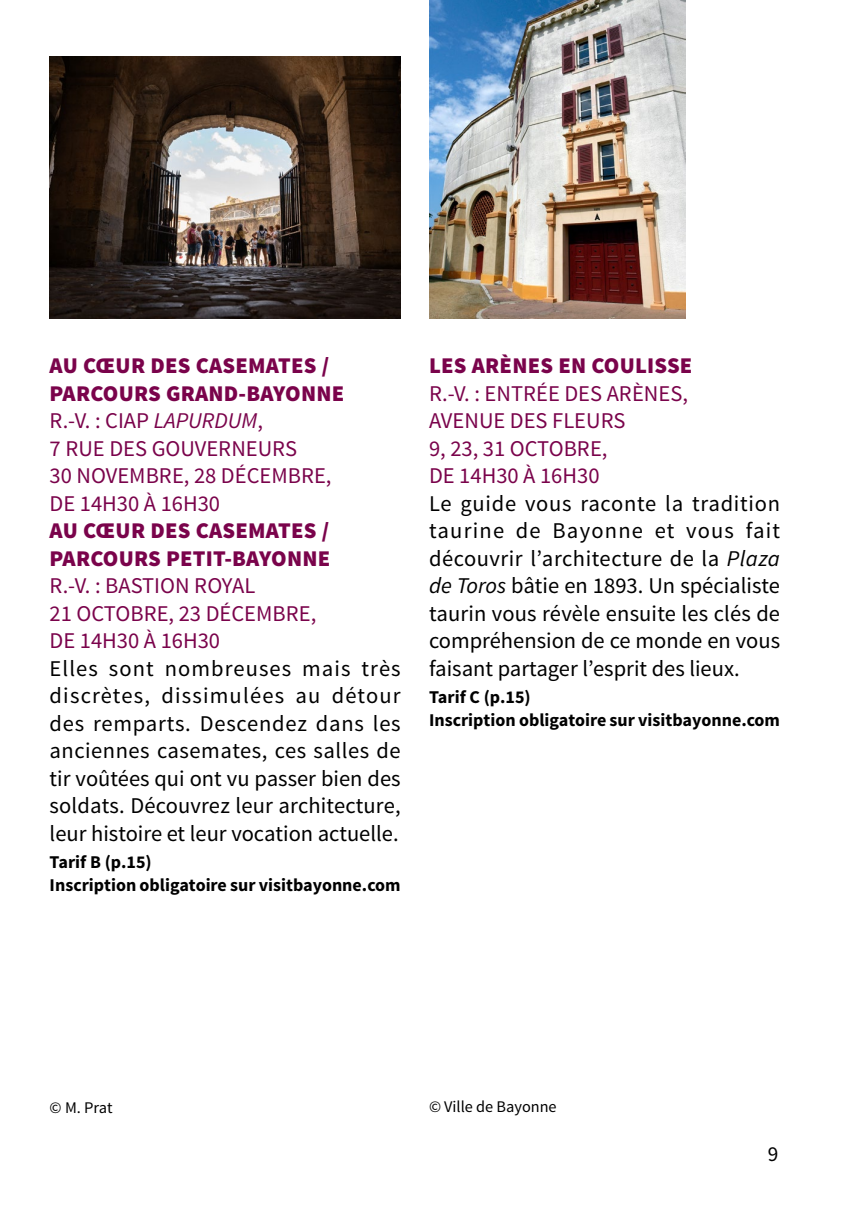
<style>
.page{position:relative;width:851px;height:1205px;background:#fff}
.page>*{position:absolute;margin:0;border:0;box-sizing:border-box;transform-origin:0 0}
.t1{font:22.5px/27.5px "Source Sans Pro";color:#000;text-align:justify}
.t2{font:22.5px/27.5px "Source Sans Pro";color:#7a034b}
.t3{font:900 22.5px "Source Sans Pro";letter-spacing:.01em;color:#7a034b}
.t4{font:21.25px "Source Sans Pro";color:#000}
.t5{font:700 18px/22.5px "Source Sans Pro";color:#000}
.t6{font:16.25px "Source Sans Pro";color:#000}
.s1{font-weight:900}
.s2{font-style:italic}
</style>
<div class="page">
<img style="left:50px;top:57px;width:350px;height:261px">
<img style="left:429px;top:0;width:256px;height:318px">
<p class="t3" style="left:50px;top:351px;width:115px">AU CŒUR DES</p>
<p class="t3" style="left:196px;top:351px;width:29px">CASEMA</p>
<p class="t3" style="left:278px;top:351px;width:53px">TES /</p>
<p class="t3" style="left:50px;top:378px;width:69px">PARCOURS</p>
<p class="t3" style="left:166px;top:378px;width:30px">GRAND</p>
<p class="t2" style="left:50px;top:380px;width:251px;text-indent:189px"><span class="s1">-BAYONNE<br></span>R.-V. : CIAP <span class="s2">Lapurdum</span>,<br>7 rue</p>
<p class="t2" style="left:109px;top:435px;width:13px">des</p>
<p class="t2" style="left:152px;top:435px;width:28px">Gouver</p>
<p class="t2" style="left:231px;top:435px;width:28px">neurs</p>
<p class="t2" style="left:50px;top:462px;width:56px">30 novembre</p>
<p class="t2" style="left:184px;top:462px;width:51px">, 28 décembre</p>
<p class="t2" style="left:326px;top:462px;width:7px">,</p>
<p class="t2" style="left:50px;top:490px;width:172px">de 14h30 à 16h30</p>
<p class="t3" style="left:50px;top:516px;width:115px">AU CŒUR DES</p>
<p class="t3" style="left:196px;top:516px;width:29px">CASEMA</p>
<p class="t3" style="left:278px;top:516px;width:53px">TES /</p>
<p class="t3" style="left:50px;top:543px;width:69px">PARCOURS</p>
<p class="t3" style="left:166px;top:543px;width:121px">PETIT-BAYONNE</p>
<p class="t2" style="left:50px;top:572px;width:158px">R.-V. : bastio n royal<br>21 octobre</p>
<p class="t2" style="left:169px;top:600px;width:51px">, 23 décembre</p>
<p class="t2" style="left:310px;top:600px;width:7px">,</p>
<p class="t2" style="left:50px;top:627px;width:172px">de 14h30 à 16h30</p>
<p class="t1" style="left:50px;top:655px;width:352px">Elles sont nombreuses mais très discrètes, dissimulées au détour des remparts. Descendez dans les anciennes casemates, ces salles de tir voûtées qui ont vu passer bien des soldats. Découvrez leur architecture, leur histoire et leur vocation actuelle.</p>
<p class="t5" style="left:50px;top:851px;width:352px">Tarif B (p.15)<br>Inscription obligatoire sur visitbayonne.com</p>
<p class="t3" style="left:429px;top:351px;width:98px">LES ARÈNES</p>
<p class="t3" style="left:558px;top:351px;width:61px">EN COUL</p>
<p class="t3" style="left:647px;top:351px;width:21px">ISSE</p>
<p class="t2" style="left:429px;top:380px;width:107px">R.-V. : entrée</p>
<p class="t2" style="left:564px;top:380px;width:13px">des</p>
<p class="t2" style="left:606px;top:380px;width:83px">arènes,</p>
<p class="t2" style="left:429px;top:407px;width:94px">avenuedes</p>
<p class="t2" style="left:429px;top:407px;width:136px;text-align:right">Fleurs<br>9, 23, 31 octobre</p>
<p class="t2" style="left:601px;top:435px;width:7px">,</p>
<p class="t2" style="left:429px;top:462px;width:172px">de 14h30 à 16h30</p>
<p class="t1" style="left:429px;top:490px;width:352px">Le guide vous raconte la tradition taurine de Bayonne et vous fait découvrir l’architecture de la <span class="s2">Plaza de Toros</span> bâtie en 1893. Un spécialiste taurin vous révèle ensuite les clés de compréhension de ce monde en vous faisant partager l’esprit des lieux.</p>
<p class="t5" style="left:429px;top:686px;width:352px">Tarif C (p.15)<br>Inscription obligatoire sur visitbayonne.com</p>
<p class="t6" style="left:50px;top:1097px;width:64px">© M. Prat</p>
<p class="t6" style="left:429px;top:1097px;width:129px">© Ville de Bayonne</p>
<p class="t4" style="left:767px;top:1140px;width:12px">9</p>
</div>
